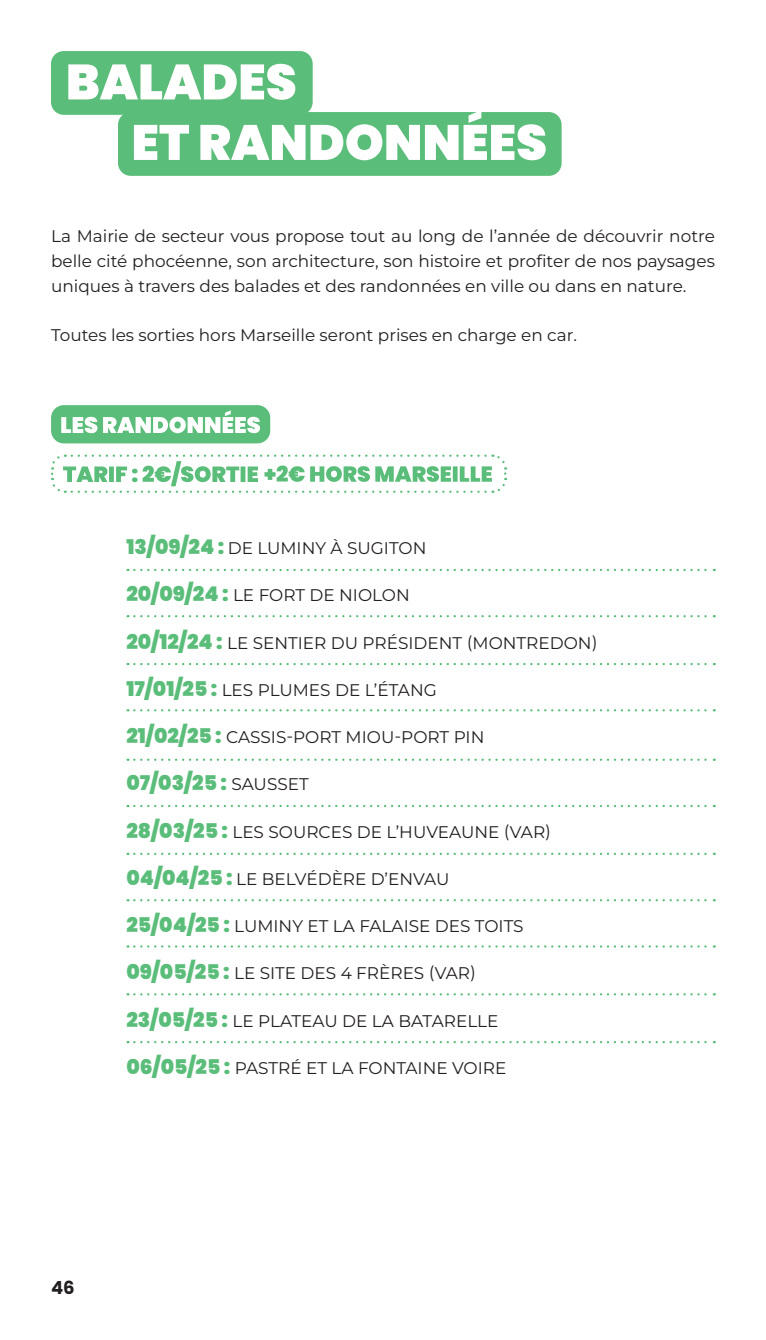
<style>
.page{position:relative;width:766px;height:1340px;background:#fff}
.page>*{position:absolute;margin:0;border:0;box-sizing:border-box;transform-origin:0 0}
.t1{font:900 20.25px "Poppins";color:#5bbd7a}
.t2{font:18px "Poppins";color:#231f20}
.t3{font:100 16.88px/24.8px "Montserrat";color:#231f20;text-align:justify}
.s1{font-family:"Poppins";font-weight:900;font-size:20.25px;color:#5bbd7a}
.s2{font-family:"Montserrat";font-weight:100;font-size:16.88px;color:#231f20}
</style>
<div class="page">
<div style="left:51px;top:405px;width:219px;height:38px;background:#5bbd7a;border-radius:13px"></div>
<svg style="left:61px;top:410px;width:199px;height:23px"></svg>
<div style="left:51px;top:51px;width:261px;height:64px;background:#5bbd7a;border-radius:13px"></div>
<svg style="left:68px;top:64px;width:227px;height:36px"></svg>
<div style="left:118px;top:112px;width:443px;height:64px;background:#5bbd7a;border-radius:13px"></div>
<svg style="left:134px;top:110px;width:411px;height:50px"></svg>
<svg style="left:51px;top:454px;width:456px;height:39px"></svg>
<svg style="left:134px;top:569px;width:580px;height:2px"></svg>
<svg style="left:134px;top:615px;width:580px;height:2px"></svg>
<svg style="left:134px;top:663px;width:580px;height:2px"></svg>
<svg style="left:134px;top:709px;width:580px;height:2px"></svg>
<svg style="left:134px;top:758px;width:580px;height:3px"></svg>
<svg style="left:134px;top:804px;width:580px;height:3px"></svg>
<svg style="left:134px;top:852px;width:580px;height:3px"></svg>
<svg style="left:134px;top:899px;width:580px;height:2px"></svg>
<svg style="left:134px;top:945px;width:580px;height:2px"></svg>
<svg style="left:134px;top:993px;width:580px;height:2px"></svg>
<svg style="left:134px;top:1041px;width:580px;height:2px"></svg>
<p class="t3" style="left:51px;top:223px;width:665px">La Mairie de secteur vous propose tout au long de l’année de découvrir notre belle cité phocéenne, son architecture, son histoire et profiter de nos paysages uniques à travers des balades et des randonnées en ville ou dans en nature.</p>
<p class="t3" style="left:51px;top:322px;width:527px">Toutes les sorties hors Marseille seront prises en charge en car.</p>
<p class="t3" style="left:126px;top:535px;width:301px"><span class="s1">13/09/24 :</span> DE LUMINY À SUGITON</p>
<p class="t3" style="left:126px;top:582px;width:285px"><span class="s1">20/09/24 :</span> LE FORT DE NIOLON</p>
<p class="t3" style="left:126px;top:629px;width:472px"><span class="s1">20/12/24 :</span> LE SENTIER DU PRÉSIDENT (MONTREDON)</p>
<p class="t3" style="left:126px;top:677px;width:312px"><span class="s1">17/01/25 :</span> LES PLUMES DE L’ÉTANG</p>
<p class="t3" style="left:126px;top:724px;width:359px"><span class="s1">21/02/25 :</span> CASSIS-PORT MIOU-PORT PIN</p>
<p class="t1" style="left:126px;top:771px;width:184px">07/03/25 : <span class="s2">SAUSSET</span></p>
<p class="t3" style="left:126px;top:818px;width:426px"><span class="s1">28/03/25 :</span> LES SOURCES DE L’HUVEAUNE (VAR)</p>
<p class="t3" style="left:126px;top:866px;width:324px"><span class="s1">04/04/25 :</span> LE BELVÉDÈRE D’ENVAU</p>
<p class="t3" style="left:126px;top:913px;width:398px"><span class="s1">25/04/25 :</span> LUMINY ET LA FALAISE DES TOITS</p>
<p class="t3" style="left:126px;top:960px;width:351px"><span class="s1">09/05/25 :</span> LE SITE DES 4 FRÈRES (VAR)</p>
<p class="t3" style="left:126px;top:1007px;width:373px"><span class="s1">23/05/25 :</span> LE PLATEAU DE LA BATARELLE</p>
<p class="t3" style="left:126px;top:1055px;width:381px"><span class="s1">06/05/25 :</span> PASTRÉ ET LA FONTAINE VOIRE</p>
<p class="t2" style="left:51px;top:1277px;width:25px">46</p>
</div>
